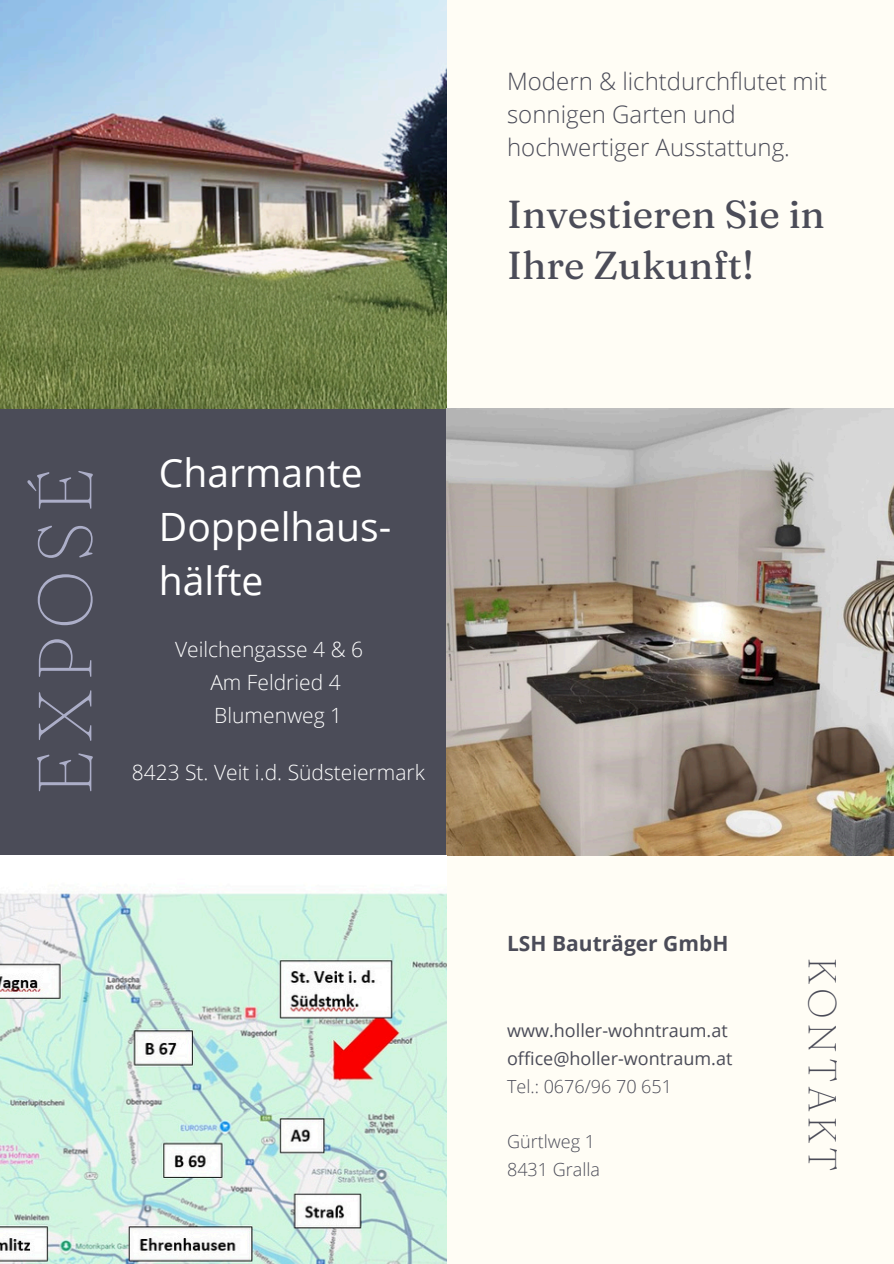
<style>
.page{position:relative;width:894px;height:1264px;background:#fff}
.page>*{position:absolute;margin:0;border:0;box-sizing:border-box;transform-origin:0 0}
.t1{font:100 75px "Fraunces 9 pt";letter-spacing:.1em;color:#acaec8}
.t2{font:39px/50.7px "Fraunces 9 pt";color:#4b4c58}
.t3{font:39px/54px "Open Sans";color:#fff}
.t4{font:100 39px "Fraunces 9 pt";letter-spacing:.1em;color:#4b4c58}
.t5{font:300 24px/32.7px "Open Sans";color:#4b4c58}
.t6{font:300 21px/32.7px "Open Sans";color:#fff}
.t7{font:700 21px "Open Sans";color:#4b4c58}
.t8{font:18px "Open Sans";color:#4b4c58}
.t9{font:300 18px "Open Sans";color:#4b4c58}
</style>
<div class="page">
<div style="left:0;top:0;width:893px;height:1263px;background:#fffdf5"></div>
<div style="left:0;top:364px;width:446px;height:516px;background:#4b4c58"></div>
<img style="left:0;top:0;width:446px;height:408px">
<img style="left:446px;top:408px;width:447px;height:447px">
<img style="left:0;top:855px;width:446px;height:408px">
<h6 class="t1" style="left:18px;top:796px;width:330px;rotate:-90deg">EXPOSÉ</h6>
<p class="t3" style="left:159px;top:445px;width:234px">Charmante<br>Doppelhaus&shy;hälfte</p>
<h2 class="t6" style="left:210px;top:633px;width:154px;text-indent:-35px">Veilchengasse 4 &amp; 6<br>Am Feldried 4<br>Blumenweg 1</h2>
<p class="t6" style="left:132px;top:755px;width:294px">8423 St. Veit i.d. Südsteiermark</p>
<h4 class="t5" style="left:507px;top:65px;width:321px">Modern &amp; lichtdurchflutet mit sonnigen Garten und hochwertiger Ausstattung.</h4>
<h3 class="t2" style="left:507px;top:188px;width:319px">Investieren Sie in<br>Ihre Zukunft!</h3>
<p class="t7" style="left:507px;top:928px;width:223px">LSH Bauträger GmbH</p>
<p class="t8" style="left:507px;top:1017px;width:222px">www.holler-wohntraum.at</p>
<p class="t8" style="left:507px;top:1045px;width:227px">office@holler-wontraum.at</p>
<p class="t9" style="left:507px;top:1073px;width:166px">Tel.: 0676/96 70 651</p>
<h5 class="t9" style="left:507px;top:1128px;width:89px">Gürtlweg 1</h5>
<p class="t9" style="left:507px;top:1156px;width:94px">8431 Gralla</p>
<h6 class="t4" style="left:846px;top:957px;width:215px;rotate:90deg">KONTAKT</h6>
</div>
